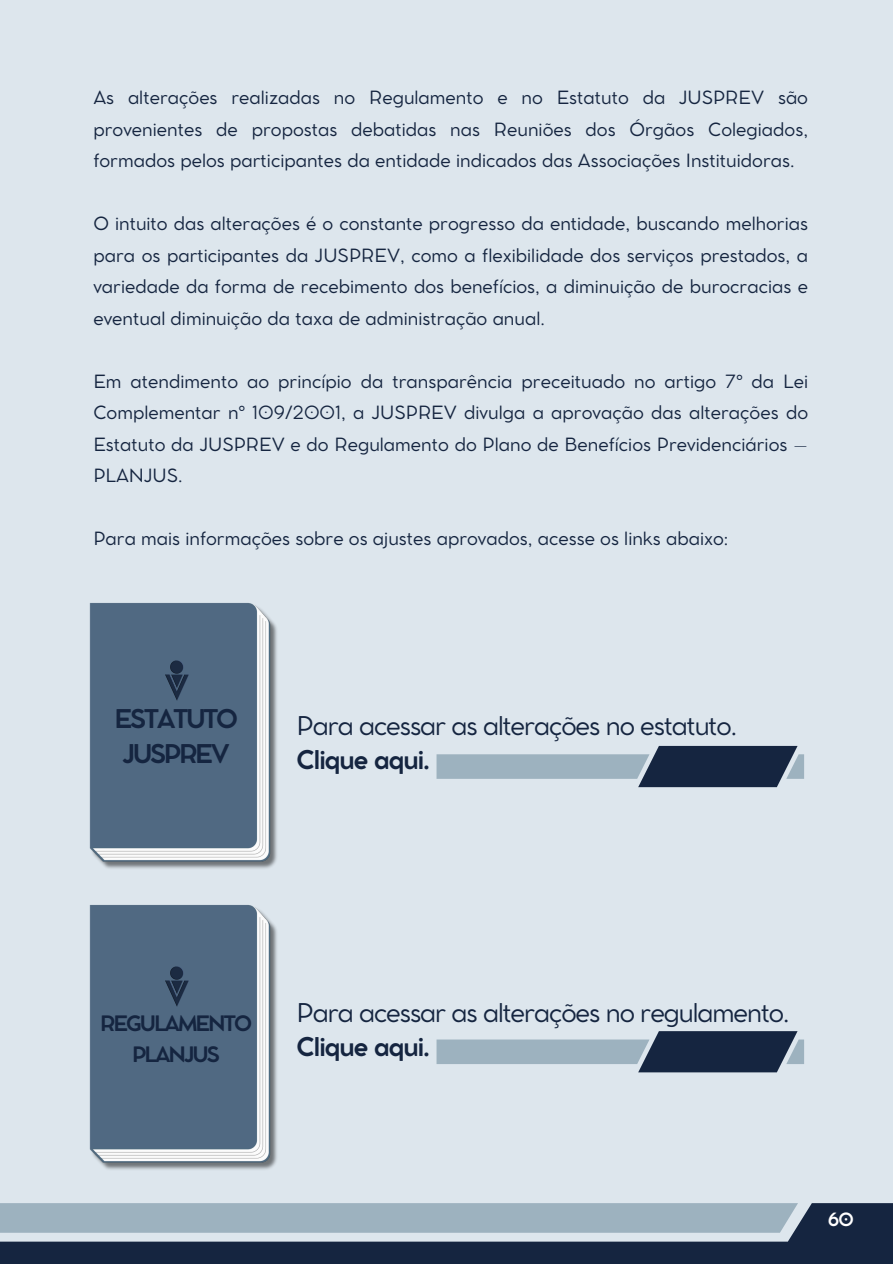
<style>
.page{position:relative;width:893px;height:1264px;background:#fff}
.page>*{position:absolute;margin:0;border:0;box-sizing:border-box;transform-origin:0 0}
.t1{font:25.5px/34.8px "Cocomat Pro";letter-spacing:-.04em;color:#152540}
.t2{font:700 25.5px/34.8px "Cocomat Pro";letter-spacing:-.1em;color:#152540;text-align:center}
.t3{font:700 21px/30.3px "Cocomat Pro";letter-spacing:-.1em;color:#152540;text-align:center}
.t4{font:18px/31.5px "Cocomat Pro";color:#152540;text-align:justify}
.t5{font:700 18px "Cocomat Pro";color:#fff}
.s1{font-weight:700}
</style>
<div class="page">
<div style="left:0;top:0;width:892px;height:1263px;background:#dde6ed"></div>
<svg style="left:0;top:1203px;width:892px;height:60px;fill:#152540"></svg>
<div style="left:0;top:1203px;width:798px;height:29px;background:#9db2bf"></div>
<img style="left:89px;top:603px;width:188px;height:266px">
<img style="left:89px;top:905px;width:188px;height:265px">
<img style="left:157px;top:660px;width:39px;height:40px">
<img style="left:157px;top:966px;width:39px;height:40px">
<svg style="left:436px;top:746px;width:368px;height:41px"></svg>
<svg style="left:436px;top:1031px;width:368px;height:41px"></svg>
<p class="t4" style="left:93px;top:83px;width:716px">As alterações realizadas no Regulamento e no Estatuto da JUSPREV são provenientes de propostas debatidas nas Reuniões dos Órgãos Colegiados, formados pelos participantes da entidade indicados das Associações Instituidoras.</p>
<p class="t4" style="left:93px;top:209px;width:716px">O intuito das alterações é o constante progresso da entidade, buscando melhorias para os participantes da JUSPREV, como a flexibilidade dos serviços prestados, a variedade da forma de recebimento dos benefícios, a diminuição de burocracias e eventual diminuição da taxa de administração anual.</p>
<p class="t4" style="left:93px;top:367px;width:716px">Em atendimento ao princípio da transparência preceituado no artigo 7° da Lei Complementar n° 109/2001, a JUSPREV divulga a aprovação das alterações do Estatuto da JUSPREV e do Regulamento do Plano de Benefícios Previdenciários – PLANJUS.</p>
<h1 class="t4" style="left:93px;top:524px;width:636px">Para mais informações sobre os ajustes aprovados, acesse os links abaixo:</h1>
<h2 class="t2" style="left:114px;top:703px;width:125px">ESTATUTO<br>JUSPREV</h2>
<p class="t1" style="left:296px;top:710px;width:442px">Para acessar as alterações no estatuto.<br><span class="s1">Clique aqui.</span></p>
<p class="t3" style="left:100px;top:1010px;width:153px">REGULAMENTO<br>PLANJUS</p>
<p class="t1" style="left:296px;top:997px;width:494px">Para acessar as alterações no regulamento.<br><span class="s1">Clique aqui.</span></p>
<h2 class="t5" style="left:827px;top:1212px;width:27px">60</h2>
</div>
